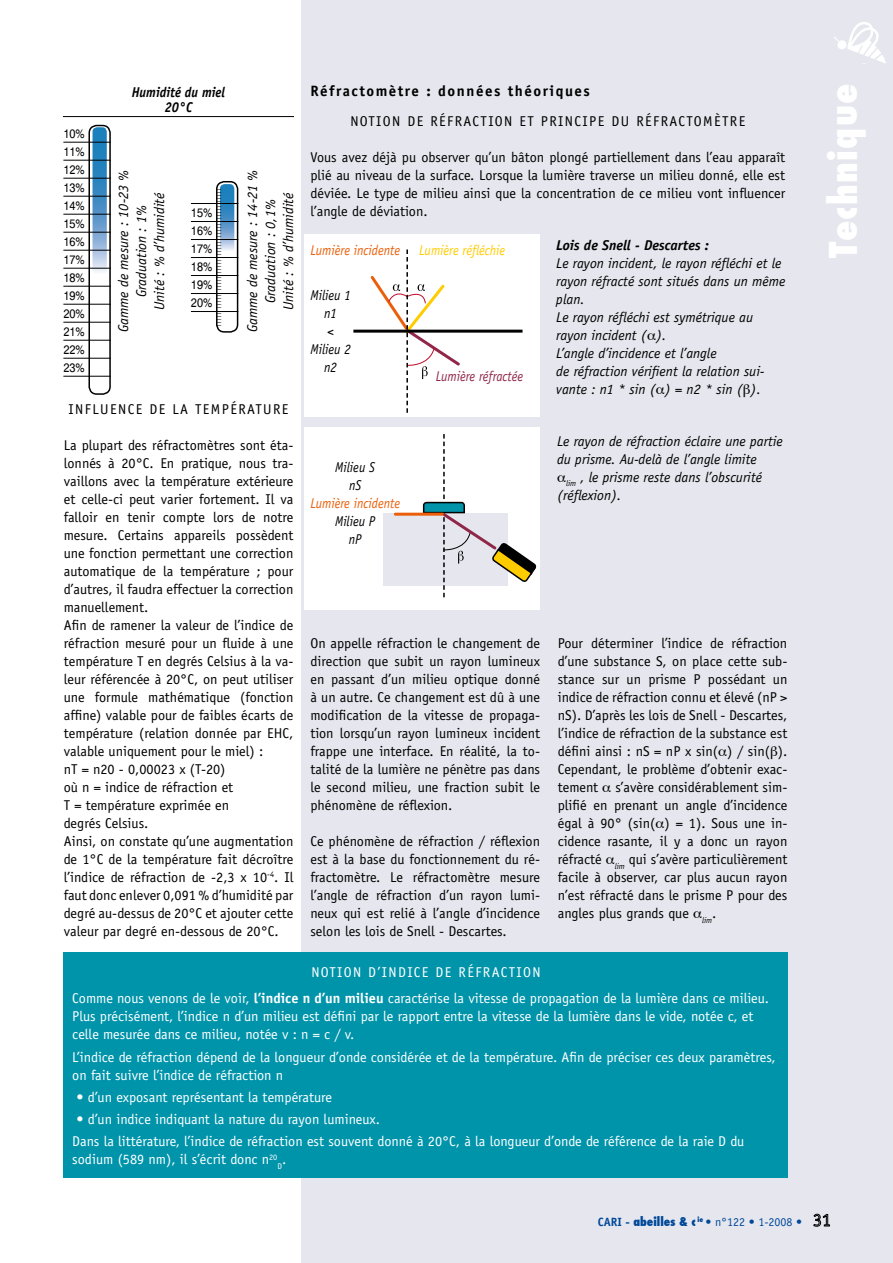
<style>
.page{position:relative;width:893px;height:1263px;background:#fff}
.page>*{position:absolute;margin:0;border:0;box-sizing:border-box;transform-origin:0 0}
.t1{font:800 condensed 37.5px "Futura";letter-spacing:.03em;color:#fff}
.t2{font:200 30px "Avenir Next";color:#000;scale:.9 1}
.t3{font:15px/18px "Inai Mathi";color:#000;text-align:justify;scale:.9 1}
.t4{font:700 15px "Officina Sans";letter-spacing:.1em;color:#000}
.t5{font:14.25px/18px "Officina Sans";color:#000;text-align:justify}
.t6{font:14.25px/18px "Officina Sans";color:#fff}
.t7{font:italic 14.25px/18px "Officina Sans";color:#000}
.t8{font:14.25px "Officina Sans";letter-spacing:.1em;color:#000}
.t9{font:italic 14.25px/18px "Officina Sans";color:#000;text-align:center;scale:.9 1}
.t10{font:italic 14.25px "Officina Sans";color:#eb5f0a;scale:.9 1}
.t11{font:italic 700 14.25px "Officina Sans";color:#000}
.t12{font:italic 700 14.25px/15px "Officina Sans";color:#000;text-align:center;scale:.9 1}
.t13{font:italic 14.25px "Officina Sans";color:#fc0;scale:.9 1}
.t14{font:italic 14.25px "Officina Sans";color:#902749;scale:.9 1}
.t15{font:12px "Officina Sans";color:#00489a}
.t16{font:8.25px "Officina Sans";color:#fff}
.s1{font-weight:700}
.s2{font-family:"Futura";font-weight:800;font-stretch:condensed}
</style>
<div class="page">
<div style="left:301px;top:0;width:592px;height:1263px;background:#e6e7ee"></div>
<div style="left:305px;top:235px;width:235px;height:182px;background:#fff"></div>
<div style="left:305px;top:427px;width:235px;height:182px;background:#fff"></div>
<div style="left:64px;top:952px;width:724px;height:225px;background:#0094aa"></div>
<div style="left:838px;top:41px;width:8px;height:8px;background:#fff;border-radius:50%"></div>
<div style="left:838px;top:41px;width:8px;height:8px;border:1px solid #fff;border-radius:50%"></div>
<svg style="left:834px;top:37px;width:6px;height:6px"></svg>
<svg style="left:847px;top:22px;width:39px;height:42px"></svg>
<svg style="left:813px;top:1214px;width:17px;height:12px"></svg>
<img style="left:62px;top:116px;width:27px;height:26px">
<div style="left:88px;top:125px;width:23px;height:270px;border:2px solid #000;border-radius:8px"></div>
<svg style="left:93px;top:127px;width:14px;height:145px;background:#5898c8"></svg>
<hr style="left:63px;top:142px;width:48px;height:1px;background:#000">
<hr style="left:63px;top:160px;width:48px;height:1px;background:#000">
<hr style="left:63px;top:178px;width:48px;height:1px;background:#000">
<hr style="left:63px;top:196px;width:48px;height:1px;background:#000">
<hr style="left:63px;top:214px;width:48px;height:1px;background:#000">
<hr style="left:63px;top:232px;width:48px;height:1px;background:#000">
<hr style="left:63px;top:250px;width:48px;height:1px;background:#000">
<hr style="left:63px;top:268px;width:48px;height:1px;background:#000">
<hr style="left:63px;top:286px;width:48px;height:1px;background:#000">
<hr style="left:63px;top:304px;width:48px;height:1px;background:#000">
<hr style="left:63px;top:322px;width:48px;height:1px;background:#000">
<hr style="left:63px;top:340px;width:48px;height:1px;background:#000">
<hr style="left:63px;top:358px;width:48px;height:1px;background:#000">
<hr style="left:63px;top:376px;width:48px;height:1px;background:#000">
<hr style="left:63px;top:116px;width:231px;height:1px;background:#000">
<svg style="left:220px;top:184px;width:14px;height:66px"></svg>
<div style="left:216px;top:181px;width:22px;height:152px;border:2px solid #000;border-radius:8px"></div>
<hr style="left:191px;top:203px;width:47px;height:1px;background:#000">
<hr style="left:191px;top:221px;width:47px;height:1px;background:#000">
<hr style="left:191px;top:239px;width:47px;height:1px;background:#000">
<hr style="left:191px;top:257px;width:47px;height:1px;background:#000">
<hr style="left:191px;top:275px;width:47px;height:1px;background:#000">
<hr style="left:191px;top:293px;width:47px;height:1px;background:#000">
<hr style="left:191px;top:311px;width:47px;height:1px;background:#000">
<hr style="left:353px;top:330px;width:169px;height:3px;background:#000">
<svg style="left:368px;top:249px;width:94px;height:164px"></svg>
<div style="left:383px;top:513px;width:125px;height:73px;background:#e6e7ee"></div>
<hr style="left:395px;top:513px;width:48px;height:3px;background:#eb5f0a">
<svg style="left:422px;top:434px;width:115px;height:163px"></svg>
<p class="t4" style="left:310px;top:82px;width:281px">Réfractomètre : données théoriques</p>
<p class="t12" style="left:132px;top:85px;width:105px">Humidité du miel<br>20°C</p>
<p class="t8" style="left:350px;top:113px;width:396px">NOTION DE RÉFRACTION ET PRINCIPE DU RÉFRACTOMÈTRE</p>
<p class="t5" style="left:310px;top:148px;width:476px">Vous avez déjà pu observer qu’un bâton plongé partiellement dans l’eau apparaît plié au niveau de la surface. Lorsque la lumière traverse un milieu donné, elle est déviée. Le type de milieu ainsi que la concentration de ce milieu vont influencer l’angle de déviation.</p>
<p class="t3" style="left:63px;top:124px;width:25px">10% 11% 12% 13% 14% 15% 16% 17% 18% 19% 20% 21% 22% 23%</p>
<p class="t7" style="left:114px;top:332px;width:164px;text-align:center;rotate:-90deg">Gamme de mesure : 10-23 %<br>Graduation : 1%<br>Unité : % d’humidité</p>
<p class="t7" style="left:243px;top:332px;width:164px;text-align:center;rotate:-90deg">Gamme de mesure : 14-21 %<br>Graduation : 0,1%<br>Unité : % d’humidité</p>
<h2 class="t2" style="left:215px;top:173px;width:10px">-</h2>
<p class="t3" style="left:191px;top:203px;width:25px">15% 16% 17% 18% 19% 20%</p>
<h2 class="t2" style="left:215px;top:190px;width:10px">-</h2>
<h2 class="t2" style="left:215px;top:208px;width:10px">-</h2>
<h2 class="t2" style="left:215px;top:226px;width:10px">-</h2>
<h2 class="t2" style="left:215px;top:244px;width:10px">-</h2>
<h2 class="t2" style="left:215px;top:261px;width:10px">-</h2>
<h2 class="t2" style="left:215px;top:279px;width:10px">-</h2>
<h2 class="t2" style="left:215px;top:297px;width:10px">-</h2>
<p class="t11" style="left:556px;top:236px;width:154px">Lois de Snell - Descartes :</p>
<p class="t7" style="left:556px;top:254px;width:227px">Le rayon incident, le rayon réfléchi et le</p>
<p class="t10" style="left:310px;top:242px;width:101px">Lumière incidente</p>
<p class="t13" style="left:419px;top:242px;width:97px">Lumière réfléchie</p>
<p class="t7" style="left:556px;top:272px;width:231px">rayon réfracté sont situés dans un même plan.<br>Le rayon réfléchi est symétrique au rayon incident ( ).<br>L’angle d’incidence et l’angle<br>de réfraction vérifient la relation sui&shy;vante : n1 * sin ( ) = n2 * sin ( ).</p>
<p class="t7" style="left:557px;top:432px;width:227px">Le rayon de réfraction éclaire une partie du prisme. Au-delà de l’angle limite</p>
<p class="t7" style="left:557px;top:468px;width:207px;text-indent:9px"><sub>lim</sub> , le prisme reste dans l’obscurité (réflexion).</p>
<p class="t9" style="left:310px;top:286px;width:46px">Milieu 1 n1<br>&lt;<br>Milieu 2 n2</p>
<p class="t14" style="left:436px;top:368px;width:99px">Lumière réfractée</p>
<p class="t8" style="left:69px;top:401px;width:221px">INFLUENCE DE LA TEMPÉRATURE</p>
<p class="t5" style="left:64px;top:436px;width:231px;text-align:left">La plupart des réfractomètres sont éta&shy;lonnés à 20°C. En pratique, nous tra&shy;vaillons avec la température extérieure et celle-ci peut varier fortement. Il va falloir en tenir compte lors de notre mesure. Certains appareils possèdent une fonction permettant une correction automatique de la température ; pour d’autres, il faudra effectuer la correction manuellement.<br>Afin de ramener la valeur de l’indice de réfraction mesuré pour un fluide à une température T en degrés Celsius à la va&shy;leur référencée à 20°C, on peut utiliser une formule mathématique (fonction affine) valable pour de faibles écarts de température (relation donnée par EHC, valable uniquement pour le miel) :<br>nT = n20 - 0,00023 x (T-20)<br>où n = indice de réfraction et<br>T = température exprimée en<br>degrés Celsius.<br>Ainsi, on constate qu’une augmentation de 1°C de la température fait décroître l’indice de réfraction de -2,3 x 10<sup>-4</sup>. Il faut donc enlever 0,091 % d’humidité par degré au-dessus de 20°C et ajouter cette valeur par degré en-dessous de 20°C.</p>
<p class="t9" style="left:335px;top:459px;width:46px">Milieu S nS</p>
<p class="t10" style="left:310px;top:495px;width:101px">Lumière incidente</p>
<p class="t9" style="left:335px;top:513px;width:46px">Milieu P nP</p>
<p class="t5" style="left:310px;top:634px;width:231px">On appelle réfraction le changement de direction que subit un rayon lumineux en passant d’un milieu optique donné à un autre. Ce changement est dû à une modification de la vitesse de propaga&shy;tion lorsqu’un rayon lumineux incident frappe une interface. En réalité, la to&shy;talité de la lumière ne pénètre pas dans le second milieu, une fraction subit le phénomène de réflexion.</p>
<p class="t5" style="left:310px;top:832px;width:231px">Ce phénomène de réfraction / réflexion est à la base du fonctionnement du ré&shy;fractomètre. Le réfractomètre mesure l’angle de réfraction d’un rayon lumi&shy;neux qui est relié à l’angle d’incidence selon les lois de Snell - Descartes.</p>
<p class="t6" style="left:72px;top:958px;width:698px;line-height:26.7px;text-indent:239px">NOTION D’INDICE DE RÉFRACTION<br>Comme nous venons de le voir, <span class="s1">l’indice n d’un milieu</span> caractérise la vitesse de propagation de la lumière dans ce milieu.</p>
<p class="t6" style="left:72px;top:1007px;width:683px">Plus précisément, l’indice n d’un milieu est défini par le rapport entre la vitesse de la lumière dans le vide, notée c, et celle mesurée dans ce milieu, notée v : n = c / v.</p>
<p class="t6" style="left:72px;top:1048px;width:705px">L’indice de réfraction dépend de la longueur d’onde considérée et de la température. Afin de préciser ces deux paramètres, on fait suivre l’indice de réfraction n</p>
<p class="t6" style="left:77px;top:1088px;width:257px">• d’un exposant représentant la température</p>
<p class="t6" style="left:72px;top:1108px;width:674px;line-height:22.2px">• d’un indice indiquant la nature du rayon lumineux.<br>Dans la littérature, l’indice de réfraction est souvent donné à 20°C, à la longueur d’onde de référence de la raie D du</p>
<p class="t6" style="left:72px;top:1151px;width:207px">sodium (589 nm), il s’écrit donc n<sup>20</sup></p>
<p class="t16" style="left:277px;top:1161px;width:10px">D<sup>.</sup></p>
<p class="t5" style="left:558px;top:634px;width:231px">Pour déterminer l’indice de réfraction d’une substance S, on place cette sub&shy;stance sur un prisme P possédant un indice de réfraction connu et élevé (nP &gt; nS). D’après les lois de Snell - Descartes, l’indice de réfraction de la substance est défini ainsi : nS = nP x sin( ) / sin( ).<br>Cependant, le problème d’obtenir exac&shy;tement s’avère considérablement sim&shy;plifié en prenant un angle d’incidence égal à 90° (sin( ) = 1). Sous une in&shy;cidence rasante, il y a donc un rayon réfracté <sub>lim</sub> qui s’avère particulièrement facile à observer, car plus aucun rayon n’est réfracté dans le prisme P pour des angles plus grands que <sub>lim</sub>.</p>
<p class="t15" style="left:598px;top:1215px;width:206px"><span class="s1">CARI -</span> <span class="s2">abeilles &amp; c</span> <sup>ie</sup> • n°122 • 1-2008 •</p>
<h1 class="t1" style="left:818px;top:258px;width:175px;rotate:-90deg">Technique</h1>
</div>
